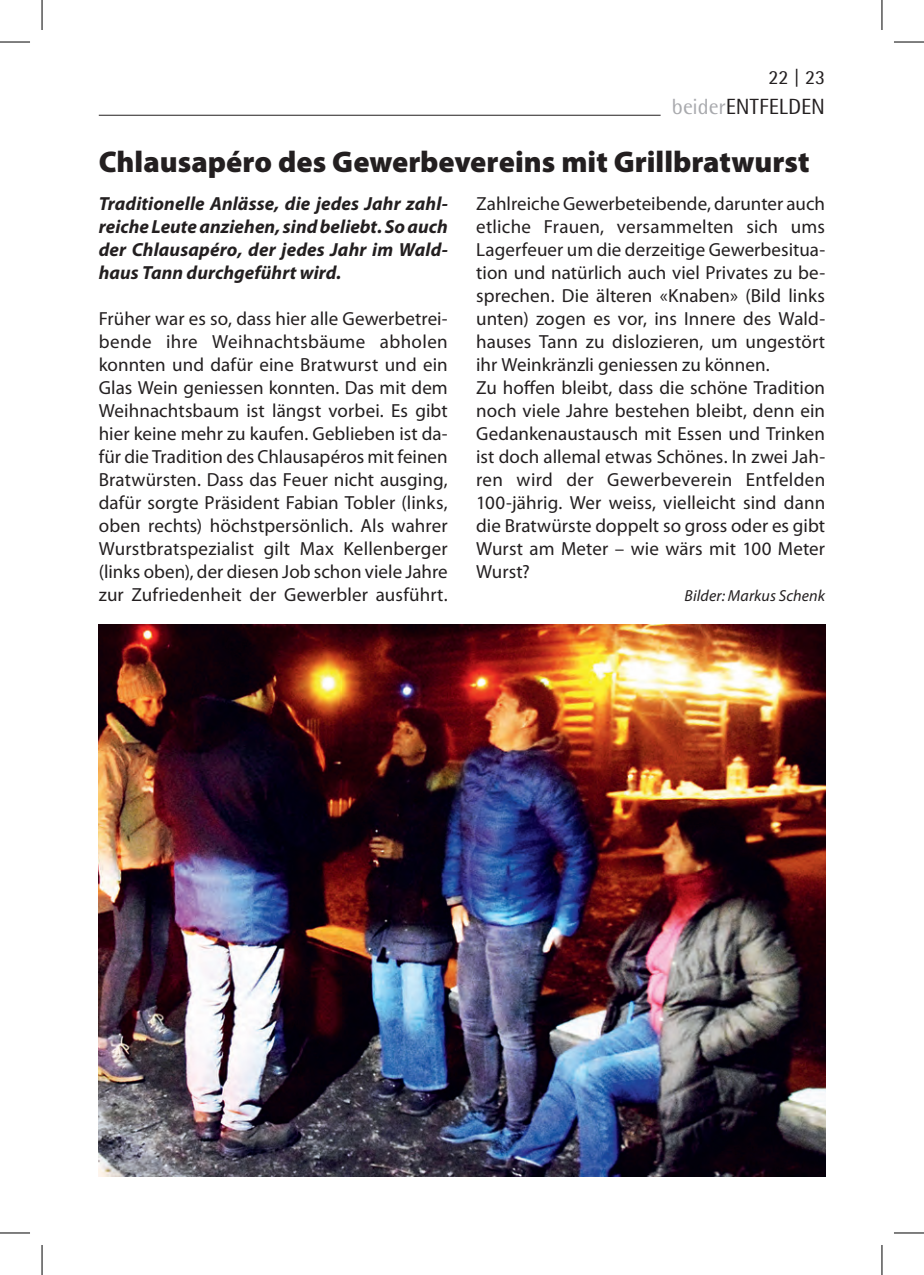
<style>
.page{position:relative;width:924px;height:1275px;background:#fff}
.page>*{position:absolute;margin:0;border:0;box-sizing:border-box;transform-origin:0 0}
.t1{font:900 30px "Myriad Pro";color:#231f20}
.t2{font:22px "Rotis Semi Sans Std";letter-spacing:-.005em;color:#231f20}
.t3{font:20px "Rotis Semi Sans Std";color:#231f20}
.t4{font:19px/23px "Myriad Pro";letter-spacing:.005em;color:#231f20;text-align:justify}
.t5{font:italic 700 19px/23px "Myriad Pro";letter-spacing:.01em;color:#231f20;text-align:justify}
.t6{font:italic 16px "Myriad Pro";letter-spacing:.005em;color:#231f20}
.s1{color:#a8a9ad}
</style>
<div class="page">
<hr style="left:99px;top:115px;width:561px;height:1px;background:#231f20">
<img style="left:99px;top:624px;width:725px;height:552px">
<hr style="left:0;top:42px;width:30px;height:1px;background:#000">
<hr style="left:893px;top:42px;width:30px;height:1px;background:#000">
<hr style="left:0;top:1232px;width:30px;height:1px;background:#000">
<hr style="left:893px;top:1232px;width:30px;height:1px;background:#000">
<hr style="left:42px;top:0;width:1px;height:30px;background:#000">
<hr style="left:42px;top:1245px;width:1px;height:30px;background:#000">
<hr style="left:881px;top:0;width:1px;height:30px;background:#000">
<hr style="left:881px;top:1245px;width:1px;height:30px;background:#000">
<p class="t3" style="left:768px;top:66px;width:58px">22 | 23</p>
<p class="t2" style="left:671px;top:93px;width:155px"><span class="s1">beider</span>ENTFELDEN</p>
<h1 class="t1" style="left:99px;top:142px;width:712px">Chlausapéro des Gewerbevereins mit Grillbratwurst</h1>
<p class="t5" style="left:99px;top:191px;width:350px">Traditionelle Anlässe, die jedes Jahr zahl&shy;reiche Leute anziehen, sind beliebt. So auch der Chlausapéro, der jedes Jahr im Wald&shy;haus Tann durchgeführt wird.</p>
<p class="t4" style="left:99px;top:307px;width:350px">Früher war es so, dass hier alle Gewerbetrei&shy;bende ihre Weihnachtsbäume abholen konnten und dafür eine Bratwurst und ein Glas Wein geniessen konnten. Das mit dem Weihnachtsbaum ist längst vorbei. Es gibt hier keine mehr zu kaufen. Geblieben ist da&shy;für die Tradition des Chlausapéros mit feinen Bratwürsten. Dass das Feuer nicht ausging, dafür sorgte Präsident Fabian Tobler (links, oben rechts) höchstpersönlich. Als wahrer Wurstbratspezialist gilt Max Kellenberger (links oben), der diesen Job schon viele Jahre zur Zufriedenheit der Gewerbler ausführt.</p>
<p class="t4" style="left:476px;top:192px;width:350px;text-align:left">Zahlreiche Gewerbeteibende, darunter auch etliche Frauen, versammelten sich ums Lagerfeuer um die derzeitige Gewerbesitua&shy;tion und natürlich auch viel Privates zu be&shy;sprechen. Die älteren «Knaben» (Bild links unten) zogen es vor, ins Innere des Wald&shy;hauses Tann zu dislozieren, um ungestört ihr Weinkränzli geniessen zu können.<br>Zu hoffen bleibt, dass die schöne Tradition noch viele Jahre bestehen bleibt, denn ein Gedankenaustausch mit Essen und Trinken ist doch allemal etwas Schönes. In zwei Jah&shy;ren wird der Gewerbeverein Entfelden 100-jährig. Wer weiss, vielleicht sind dann die Bratwürste doppelt so gross oder es gibt Wurst am Meter – wie wärs mit 100 Meter Wurst?</p>
<p class="t6" style="left:684px;top:586px;width:142px">Bilder: Markus Schenk</p>
</div>
